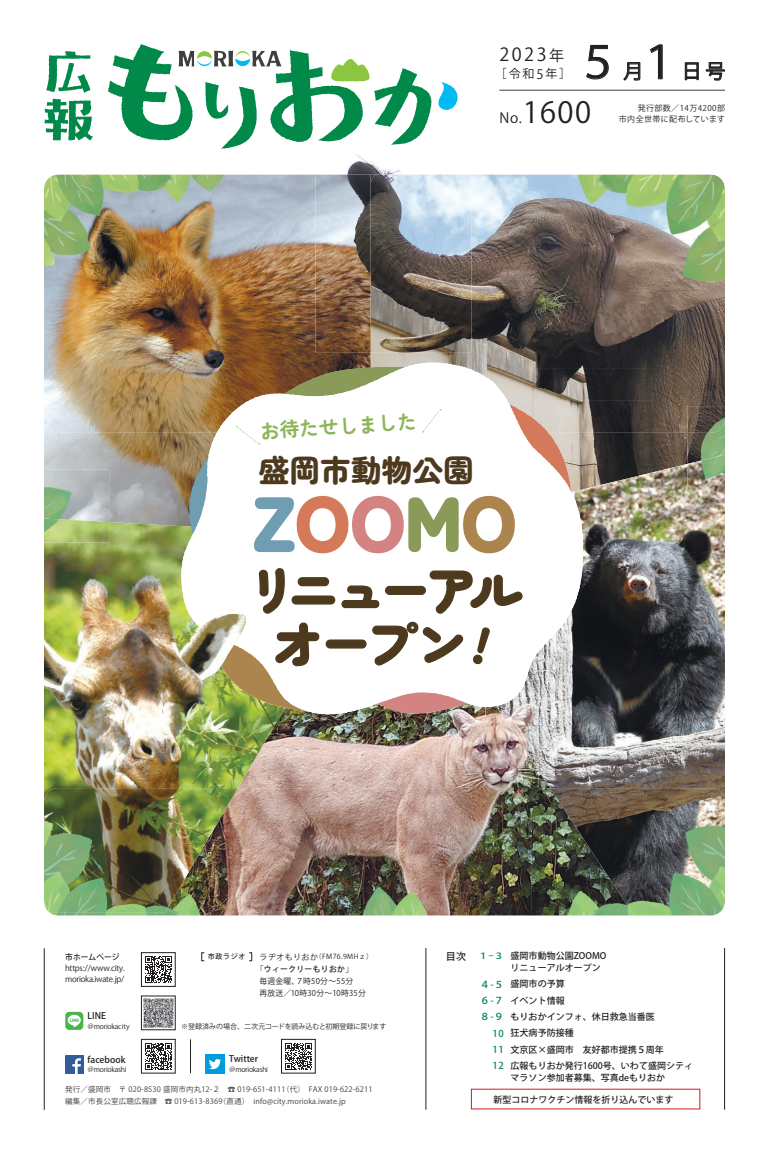
<style>
.page{position:relative;width:769px;height:1151px;background:#fff}
.page>*{position:absolute;margin:0;border:0;box-sizing:border-box;transform-origin:0 0}
.t1{font:900 74.1px "Zen Maru Gothic";color:#6f9db2}
.t2{font:900 51.1px/53.6px "Zen Maru Gothic";letter-spacing:-.11em;color:#4d3a1e;text-align:center}
.t3{font:900 30.7px "Zen Maru Gothic";color:#4d3a1e}
.t4{font:29px "Koz Go Pr 6 N";color:#231f20}
.t5{font:700 20px "Zen Maru Gothic";color:#8cb657}
.t6{font:20px "Koz Go Pr 6 N";color:#231f20}
.t7{font:18px "Koz Go Pr 6 N";color:#231f20}
.t8{font:12px "Koz Go Pr 6 N";color:#231f20}
.t9{font:500 10px "Koz Go Pr 6 N";color:#231f20}
.t10{font:500 9px/12px "Koz Go Pro";color:#231f20}
.t11{font:500 9px "Koz Go Pr 6 N";color:#231f20}
.t12{font:8px/12.8px "Koz Go Pr 6 N";letter-spacing:.03em;color:#231f20;text-align:center}
.t13{font:8px/11px "Koz Go Pr 6 N";letter-spacing:-.025em;color:#231f20}
.t14{font:8px "Koz Go Pr 6 N";letter-spacing:.05em;color:#231f20}
.t15{font:500 8px "Koz Go Pr 6 N";color:#231f20}
.t16{font:7.5px/12.2px "Koz Go Pr 6 N";letter-spacing:.02em;color:#3e3e3f}
.t17{font:7px "Koz Go Pr 6 N";letter-spacing:-.025em;color:#231f20}
.t18{font:7px "Koz Go Pr 6 N";color:#231f20}
.t19{font:7px "Koz Go Pr 6 N";letter-spacing:.05em;color:#231f20}
.t20{font:500 7px "Koz Go Pr 6 N";letter-spacing:.1em;color:#231f20}
.s1{font-size:15px}
.s2{font-size:13px}
.s3{font-size:44px}
.s4{font-size:14px}
.s5{color:#d47a5a}
.s6{color:#d48383}
.s7{color:#899a59}
.s8{color:#ab854d}
.s9{font-size:8px}
.s10{font-weight:500}
.s11{font-family:"Koz Go Pr 6 N";font-size:8.6px;color:#008949}
.s12{font-family:"Koz Go Pr 6 N";font-size:9.5px;color:#008949}
</style>
<div class="page">
<hr style="left:724px;top:948px;width:1px;height:161px;background:#231f20">
<hr style="left:425px;top:948px;width:1px;height:161px;background:#231f20">
<hr style="left:44px;top:948px;width:1px;height:162px;background:#231f20">
<img style="left:143px;top:998px;width:30px;height:30px">
<div style="left:141px;top:996px;width:34px;height:34px;border:1px solid #231f20"></div>
<div style="left:65px;top:1012px;width:18px;height:18px;background:#45b749;border-radius:4px"></div>
<svg style="left:68px;top:1015px;width:13px;height:12px"></svg>
<svg style="left:285px;top:1043px;width:26px;height:26px"></svg>
<div style="left:281px;top:1039px;width:34px;height:34px;border:1px solid #231f20"></div>
<img style="left:205px;top:1054px;width:20px;height:19px">
<svg style="left:145px;top:1043px;width:26px;height:26px"></svg>
<div style="left:141px;top:1039px;width:34px;height:34px;border:1px solid #231f20"></div>
<img style="left:65px;top:1055px;width:18px;height:18px">
<hr style="left:190px;top:1039px;width:1px;height:34px;background:#231f20">
<svg style="left:145px;top:956px;width:27px;height:27px"></svg>
<div style="left:141px;top:952px;width:34px;height:34px;border:1px solid #231f20"></div>
<svg style="left:201px;top:952px;width:3px;height:9px"></svg>
<svg style="left:249px;top:952px;width:3px;height:9px"></svg>
<img style="left:44px;top:174px;width:681px;height:742px">
<img style="left:315px;top:154px;width:156px;height:199px">
<hr style="left:499px;top:90px;width:225px;height:1px;background:#3e3e3f">
<svg style="left:586px;top:44px;width:23px;height:36px"></svg>
<svg style="left:623px;top:62px;width:17px;height:19px"></svg>
<svg style="left:650px;top:44px;width:12px;height:36px"></svg>
<svg style="left:684px;top:62px;width:14px;height:18px"></svg>
<svg style="left:705px;top:62px;width:19px;height:19px"></svg>
<svg style="left:438px;top:82px;width:19px;height:28px"></svg>
<svg style="left:108px;top:44px;width:323px;height:105px"></svg>
<svg style="left:46px;top:51px;width:45px;height:42px"></svg>
<svg style="left:44px;top:99px;width:49px;height:42px"></svg>
<svg style="left:192px;top:567px;width:337px;height:147px"></svg>
<h3 class="t7" style="left:499px;top:44px;width:66px">2023<span class="s1">年</span></h3>
<h3 class="t8" style="left:494px;top:67px;width:78px">［令和<span class="s2">5</span>年］</h3>
<h3 class="t6" style="left:575px;top:60px;width:151px"><span class="s3">５</span>月<span class="s3">１</span>日号</h3>
<h3 class="t4" style="left:499px;top:96px;width:93px"><span class="s4">No.</span>1600</h3>
<p class="t14" style="left:637px;top:104px;width:89px">発行部数／14万4200部</p>
<p class="t12" style="left:618px;top:113px;width:108px">市内全世帯に配布しています</p>
<h3 class="t5" style="left:259px;top:419px;width:159px;rotate:-4deg">お待たせしました</h3>
<h3 class="t3" style="left:259px;top:451px;width:216px">盛岡市動物公園</h3>
<h1 class="t1" style="left:253px;top:476px;width:264px">Z<span class="s5">O</span><span class="s6">O</span><span class="s7">M</span><span class="s8">O</span></h1>
<h2 class="t2" style="left:247px;top:562px;width:276px">リニューアルオープン</h2>
<p class="t15" style="left:65px;top:952px;width:56px">市ホームページ</p>
<p class="t13" style="left:65px;top:962px;width:61px">https://www.city. morioka.iwate.jp/</p>
<p class="t11" style="left:87px;top:1011px;width:20px">LINE</p>
<p class="t17" style="left:87px;top:1022px;width:44px">＠moriokacity</p>
<p class="t11" style="left:87px;top:1054px;width:39px">facebook</p>
<p class="t17" style="left:87px;top:1065px;width:41px">＠moriokashi</p>
<p class="t20" style="left:208px;top:952px;width:39px">市政ラジオ</p>
<p class="t19" style="left:259px;top:953px;width:115px"><span class="s9">ラヂオもりおか</span>（FM76.9MHｚ）</p>
<p class="t12" style="left:255px;top:962px;width:99px">「<span class="s10">ウィークリーもりおか</span>」毎週金曜、７時50分～55分</p>
<p class="t12" style="left:259px;top:986px;width:108px">再放送／10時30分～10時35分</p>
<p class="t18" style="left:181px;top:1022px;width:206px">※登録済みの場合、二次元コードを読み込むと初期登録に戻ります</p>
<p class="t11" style="left:229px;top:1053px;width:31px">Twitter</p>
<p class="t17" style="left:229px;top:1065px;width:41px">＠moriokashi</p>
<p class="t9" style="left:446px;top:951px;width:22px">目次</p>
<p class="t10" style="left:510px;top:950px;width:97px;text-indent:-32px"><span class="s11">１-３</span> 盛岡市動物公園ZOOMOリニューアルオープン</p>
<p class="t10" style="left:480px;top:978px;width:86px"><span class="s12">４-５</span> 盛岡市の予算</p>
<p class="t10" style="left:480px;top:995px;width:86px"><span class="s12">６-７</span> イベント情報</p>
<p class="t10" style="left:480px;top:1011px;width:176px"><span class="s12">８-９</span> もりおかインフォ、休日救急当番医</p>
<p class="t10" style="left:492px;top:1027px;width:83px"><span class="s12">10</span> 狂犬病予防接種</p>
<p class="t10" style="left:492px;top:1044px;width:173px"><span class="s12">11</span> 文京区×盛岡市　友好都市提携５周年</p>
<p class="t10" style="left:492px;top:1060px;width:202px"><span class="s12">12</span> 広報もりおか発行1600号、いわて盛岡シティ</p>
<p class="t10" style="left:510px;top:1072px;width:156px">マラソン参加者募集、写真deもりおか</p>
<p class="t16" style="left:65px;top:1083px;width:309px">発行／盛岡市　〒 020-8530 盛岡市内丸12-２　☎ 019-651-4111（代）　FAX 019-622-6211編集／市長公室広聴広報課　☎ 019-613-8369（直通）　info@city.morioka.iwate.jp</p>
<p class="t10" style="left:493px;top:1094px;width:182px">新型コロナワクチン情報を折り込んでいます</p>
</div>
